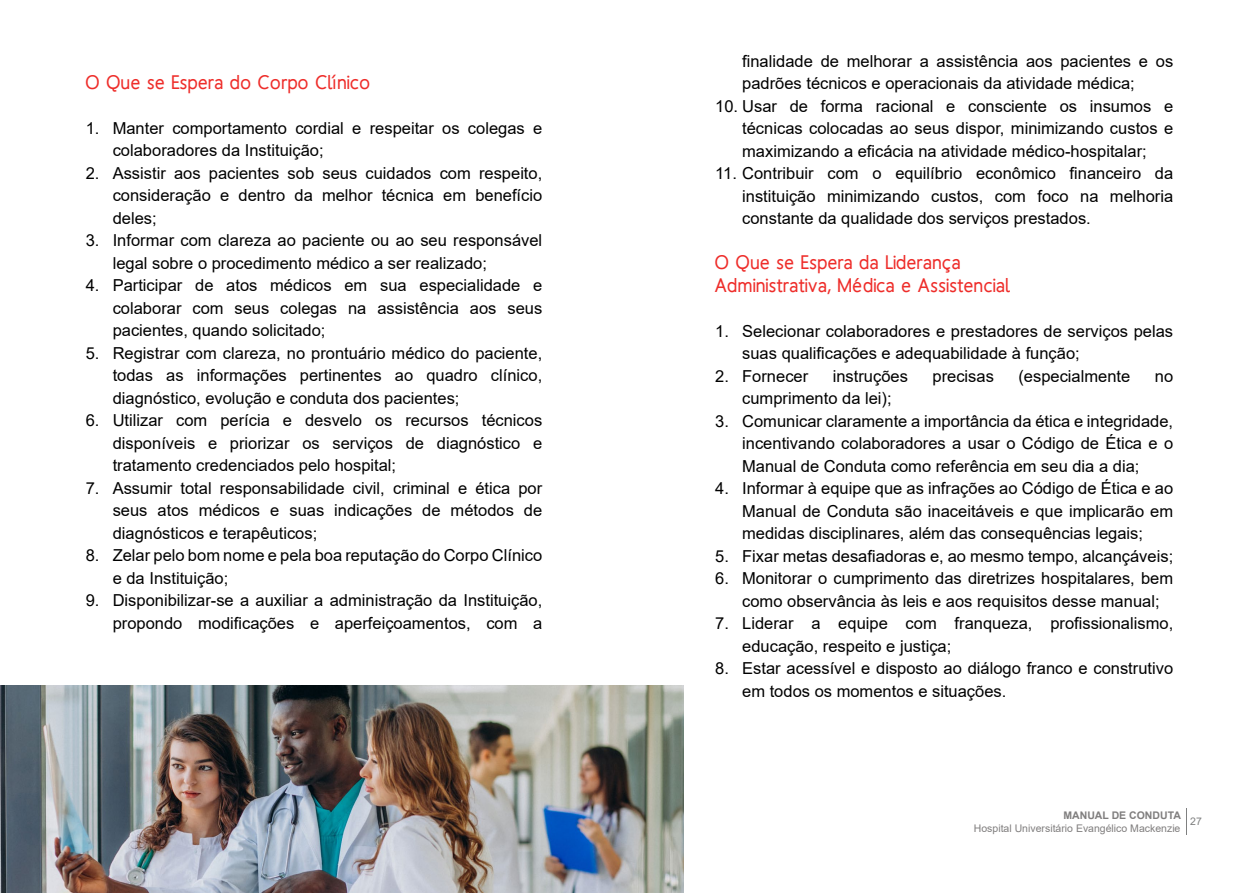
<style>
.page{position:relative;width:1259px;height:893px;background:#fff}
.page>*{position:absolute;margin:0;border:0;box-sizing:border-box;transform-origin:0 0}
.t1{font:700 19.5px/22.5px "Homizio";letter-spacing:.05em;color:#ee2d2a}
.t2{font:16.5px/22.5px "Arial";color:#000;text-align:justify}
.t3{font:10.5px "Arial";color:#807e7e}
.t4{font:700 10.5px "Arial";color:#807e7e}
.t5{font:10.5px "Arial";color:#7f8080}
</style>
<div class="page">
<svg style="left:1186px;top:808px;width:1px;height:27px"></svg>
<img style="left:0;top:685px;width:683px;height:208px">
<p class="t1" style="left:86px;top:70px;width:286px">O Que se Espera do Corpo Clínico</p>
<p class="t2" style="left:113px;top:116px;width:431px;text-indent:-27px">1. Manter comportamento cordial e respeitar os colegas e colaboradores da Instituição;</p>
<p class="t2" style="left:113px;top:161px;width:431px;text-indent:-27px">2. Assistir aos pacientes sob seus cuidados com respeito, consideração e dentro da melhor técnica em benefício deles;</p>
<p class="t2" style="left:113px;top:229px;width:431px;text-indent:-27px">3. Informar com clareza ao paciente ou ao seu responsável legal sobre o procedimento médico a ser realizado;</p>
<p class="t2" style="left:113px;top:274px;width:431px;text-indent:-27px">4. Participar de atos médicos em sua especialidade e colaborar com seus colegas na assistência aos seus pacientes, quando solicitado;</p>
<p class="t2" style="left:113px;top:341px;width:431px;text-indent:-27px">5. Registrar com clareza, no prontuário médico do paciente, todas as informações pertinentes ao quadro clínico, diagnóstico, evolução e conduta dos pacientes;</p>
<p class="t2" style="left:113px;top:409px;width:431px;text-indent:-27px">6. Utilizar com perícia e desvelo os recursos técnicos disponíveis e priorizar os serviços de diagnóstico e tratamento credenciados pelo hospital;</p>
<p class="t2" style="left:113px;top:476px;width:431px;text-indent:-27px">7. Assumir total responsabilidade civil, criminal e ética por seus atos médicos e suas indicações de métodos de diagnósticos e terapêuticos;</p>
<p class="t2" style="left:113px;top:544px;width:431px;text-indent:-27px">8. Zelar pelo bom nome e pela boa reputação do Corpo Clínico e da Instituição;</p>
<p class="t2" style="left:86px;top:589px;width:458px;text-align:right">9. Disponibilizar-se a auxiliar a administração da Instituição, propondo modificações e aperfeiçoamentos, com a</p>
<p class="t2" style="left:742px;top:49px;width:432px">finalidade de melhorar a assistência aos pacientes e os padrões técnicos e operacionais da atividade médica;</p>
<p class="t2" style="left:742px;top:94px;width:432px;text-indent:-27px">10. Usar de forma racional e consciente os insumos e técnicas colocadas ao seus dispor, minimizando custos e maximizando a eficácia na atividade médico-hospitalar;</p>
<p class="t2" style="left:742px;top:162px;width:432px;text-indent:-27px">11. Contribuir com o equilíbrio econômico financeiro da instituição minimizando custos, com foco na melhoria constante da qualidade dos serviços prestados.</p>
<p class="t1" style="left:715px;top:251px;width:296px">O Que se Espera da Liderança<br>Administrativa, Médica e Assistencial</p>
<p class="t2" style="left:742px;top:319px;width:432px;text-indent:-27px">1. Selecionar colaboradores e prestadores de serviços pelas suas qualificações e adequabilidade à função;</p>
<p class="t2" style="left:715px;top:364px;width:95px">2. Fornecer</p>
<p class="t2" style="left:832px;top:364px;width:77px">instruções</p>
<p class="t2" style="left:932px;top:364px;width:63px">precisas</p>
<p class="t2" style="left:1018px;top:364px;width:113px">(especialmente</p>
<p class="t2" style="left:1155px;top:364px;width:20px">no</p>
<p class="t2" style="left:742px;top:387px;width:151px">cumprimento da lei);</p>
<p class="t2" style="left:742px;top:409px;width:432px;text-indent:-27px">3. Comunicar claramente a importância da ética e integridade, incentivando colaboradores a usar o Código de Ética e o Manual de Conduta como referência em seu dia a dia;</p>
<p class="t2" style="left:742px;top:477px;width:432px;text-indent:-27px">4. Informar à equipe que as infrações ao Código de Ética e ao Manual de Conduta são inaceitáveis e que implicarão em medidas disciplinares, além das consequências legais;</p>
<p class="t2" style="left:715px;top:544px;width:459px">5. Fixar metas desafiadoras e, ao mesmo tempo, alcançáveis;</p>
<p class="t2" style="left:742px;top:567px;width:432px;text-indent:-27px">6. Monitorar o cumprimento das diretrizes hospitalares, bem como observância às leis e aos requisitos desse manual;</p>
<p class="t2" style="left:742px;top:612px;width:432px;text-indent:-27px">7. Liderar a equipe com franqueza, profissionalismo, educação, respeito e justiça;</p>
<p class="t2" style="left:742px;top:657px;width:432px;text-indent:-27px">8. Estar acessível e disposto ao diálogo franco e construtivo em todos os momentos e situações.</p>
<p class="t4" style="left:1063px;top:808px;width:119px">MANUAL DE CONDUTA</p>
<p class="t3" style="left:974px;top:821px;width:208px">Hospital Universitário Evangélico Mackenzie</p>
<p class="t5" style="left:1190px;top:814px;width:13px">27</p>
</div>
